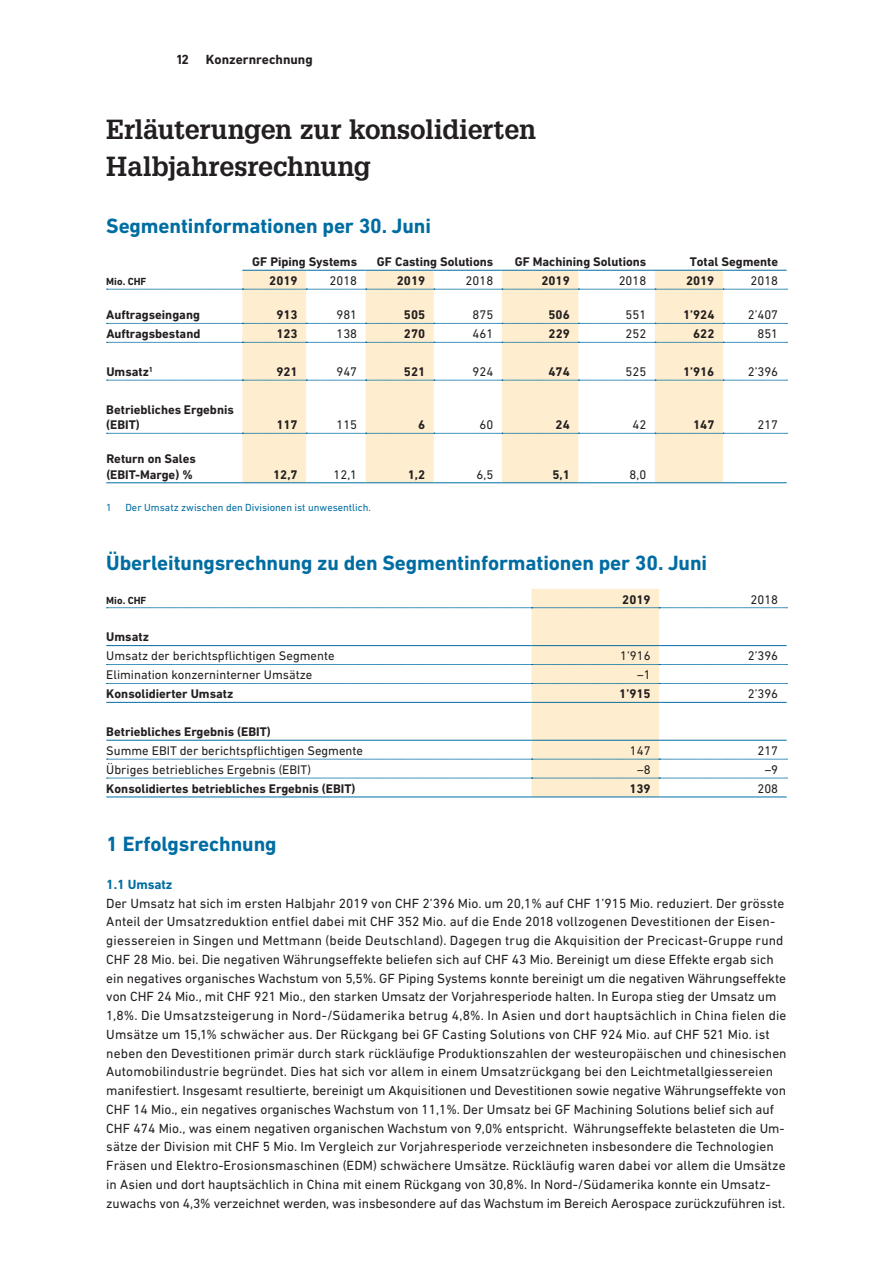
<style>
.page{position:relative;width:893px;height:1263px;background:#fff}
.page>*{position:absolute;margin:0;border:0;box-sizing:border-box;transform-origin:0 0}
.t1{font:700 27px/37.5px "Glypha LT Pro";letter-spacing:-.01em;color:#231f20}
.t2{font:700 21px "DIN Next W1 G";letter-spacing:-.005em;color:#006da2}
.t3{font:13.5px/18.8px "DIN Next W1 G";color:#231f20}
.t4{font:700 13.5px "DIN Next W1 G";color:#231f20}
.t5{font:700 13.5px "DIN Next W1 G";letter-spacing:-.005em;color:#006da2}
.t6{font:700 12.75px/15.3px "DIN Next W1 G";color:#231f20}
.t7{font:12.75px "DIN Next W1 G";color:#231f20}
.t8{font:10.5px "DIN Next W1 G";color:#006da2}
.t9{font:700 10.5px "DIN Next W1 G";color:#231f20}
</style>
<div class="page">
<svg style="left:106px;top:269px;width:681px;height:165px"></svg>
<svg style="left:242px;top:271px;width:481px;height:211px;fill:#feeecf"></svg>
<svg style="left:107px;top:289px;width:680px;height:1px"></svg>
<svg style="left:107px;top:323px;width:680px;height:1px"></svg>
<svg style="left:107px;top:342px;width:680px;height:1px"></svg>
<svg style="left:107px;top:380px;width:680px;height:1px"></svg>
<svg style="left:107px;top:433px;width:680px;height:1px"></svg>
<hr style="left:242px;top:270px;width:64px;height:1px;background:#006da2">
<hr style="left:306px;top:270px;width:60px;height:1px;background:#006da2">
<hr style="left:366px;top:270px;width:68px;height:1px;background:#006da2">
<hr style="left:434px;top:270px;width:68px;height:1px;background:#006da2">
<hr style="left:502px;top:270px;width:76px;height:1px;background:#006da2">
<hr style="left:578px;top:270px;width:77px;height:1px;background:#006da2">
<hr style="left:655px;top:270px;width:68px;height:1px;background:#006da2">
<hr style="left:723px;top:270px;width:64px;height:1px;background:#006da2">
<hr style="left:106px;top:482px;width:136px;height:1px;background:#006da2">
<hr style="left:242px;top:482px;width:64px;height:1px;background:#006da2">
<hr style="left:306px;top:482px;width:60px;height:1px;background:#006da2">
<hr style="left:366px;top:482px;width:68px;height:1px;background:#006da2">
<hr style="left:434px;top:482px;width:68px;height:1px;background:#006da2">
<hr style="left:502px;top:482px;width:76px;height:1px;background:#006da2">
<hr style="left:578px;top:482px;width:77px;height:1px;background:#006da2">
<hr style="left:655px;top:482px;width:68px;height:1px;background:#006da2">
<hr style="left:723px;top:482px;width:64px;height:1px;background:#006da2">
<svg style="left:107px;top:589px;width:680px;height:207px"></svg>
<hr style="left:106px;top:645px;width:425px;height:1px;background:#006da2">
<hr style="left:531px;top:645px;width:128px;height:1px;background:#006da2">
<hr style="left:659px;top:645px;width:128px;height:1px;background:#006da2">
<hr style="left:106px;top:702px;width:425px;height:1px;background:#006da2">
<hr style="left:531px;top:702px;width:128px;height:1px;background:#006da2">
<hr style="left:659px;top:702px;width:128px;height:1px;background:#006da2">
<hr style="left:106px;top:740px;width:425px;height:1px;background:#006da2">
<hr style="left:531px;top:740px;width:128px;height:1px;background:#006da2">
<hr style="left:659px;top:740px;width:128px;height:1px;background:#006da2">
<hr style="left:106px;top:796px;width:425px;height:1px;background:#006da2">
<hr style="left:531px;top:796px;width:128px;height:1px;background:#006da2">
<hr style="left:659px;top:796px;width:128px;height:1px;background:#006da2">
<p class="t4" style="left:176px;top:51px;width:15px">12</p>
<p class="t4" style="left:206px;top:51px;width:108px">Konzernrechnung</p>
<h1 class="t1" style="left:106px;top:110px;width:431px">Erläuterungen zur konsolidierten<br>Halbjahresrechnung</h1>
<h2 class="t2" style="left:106px;top:213px;width:326px">Segmentinformationen per 30. Juni</h2>
<p class="t6" style="left:252px;top:254px;width:106px">GF Piping Systems</p>
<p class="t6" style="left:377px;top:254px;width:118px">GF Casting Solutions</p>
<p class="t6" style="left:515px;top:254px;width:133px">GF Machining Solutions</p>
<p class="t6" style="left:690px;top:254px;width:90px">Total Segmente</p>
<p class="t9" style="left:106px;top:275px;width:42px">Mio. CHF</p>
<p class="t6" style="left:269px;top:273px;width:30px">2019</p>
<p class="t7" style="left:330px;top:273px;width:29px">2018</p>
<p class="t6" style="left:397px;top:273px;width:30px">2019</p>
<p class="t7" style="left:466px;top:273px;width:29px">2018</p>
<p class="t6" style="left:541px;top:273px;width:30px">2019</p>
<p class="t7" style="left:619px;top:273px;width:29px">2018</p>
<p class="t6" style="left:686px;top:273px;width:30px">2019</p>
<p class="t7" style="left:750px;top:273px;width:29px">2018</p>
<p class="t6" style="left:106px;top:307px;width:95px">Auftragseingang</p>
<p class="t6" style="left:276px;top:307px;width:23px">913</p>
<p class="t7" style="left:336px;top:307px;width:22px">981</p>
<p class="t6" style="left:404px;top:307px;width:23px">505</p>
<p class="t7" style="left:473px;top:307px;width:22px">875</p>
<p class="t6" style="left:549px;top:307px;width:23px">506</p>
<p class="t7" style="left:626px;top:307px;width:22px">551</p>
<p class="t6" style="left:683px;top:307px;width:33px">1’924</p>
<p class="t7" style="left:748px;top:307px;width:32px">2’407</p>
<p class="t6" style="left:106px;top:326px;width:96px">Auftragsbestand</p>
<p class="t6" style="left:276px;top:326px;width:23px">123</p>
<p class="t7" style="left:336px;top:326px;width:22px">138</p>
<p class="t6" style="left:404px;top:326px;width:23px">270</p>
<p class="t7" style="left:473px;top:326px;width:22px">461</p>
<p class="t6" style="left:549px;top:326px;width:23px">229</p>
<p class="t7" style="left:626px;top:326px;width:22px">252</p>
<p class="t6" style="left:693px;top:326px;width:23px">622</p>
<p class="t7" style="left:757px;top:326px;width:22px">851</p>
<p class="t6" style="left:106px;top:364px;width:48px">Umsatz<sup>1</sup></p>
<p class="t6" style="left:276px;top:364px;width:23px">921</p>
<p class="t7" style="left:336px;top:364px;width:22px">947</p>
<p class="t6" style="left:404px;top:364px;width:23px">521</p>
<p class="t7" style="left:473px;top:364px;width:22px">924</p>
<p class="t6" style="left:549px;top:364px;width:23px">474</p>
<p class="t7" style="left:626px;top:364px;width:22px">525</p>
<p class="t6" style="left:683px;top:364px;width:33px">1’916</p>
<p class="t7" style="left:748px;top:364px;width:32px">2’396</p>
<p class="t6" style="left:106px;top:402px;width:129px">Betriebliches Ergebnis (EBIT)</p>
<p class="t6" style="left:276px;top:417px;width:23px">117</p>
<p class="t7" style="left:336px;top:417px;width:22px">115</p>
<p class="t6" style="left:418px;top:417px;width:9px">6</p>
<p class="t7" style="left:479px;top:417px;width:15px">60</p>
<p class="t6" style="left:556px;top:417px;width:16px">24</p>
<p class="t7" style="left:633px;top:417px;width:15px">42</p>
<p class="t6" style="left:693px;top:417px;width:23px">147</p>
<p class="t7" style="left:757px;top:417px;width:22px">217</p>
<p class="t6" style="left:106px;top:451px;width:91px">Return on Sales (EBIT-Marge) %</p>
<p class="t6" style="left:273px;top:466px;width:26px">12,7</p>
<p class="t7" style="left:334px;top:467px;width:25px">12,1</p>
<p class="t6" style="left:408px;top:466px;width:19px">1,2</p>
<p class="t7" style="left:477px;top:467px;width:18px">6,5</p>
<p class="t6" style="left:552px;top:466px;width:19px">5,1</p>
<p class="t7" style="left:630px;top:467px;width:18px">8,0</p>
<p class="t8" style="left:106px;top:501px;width:7px">1</p>
<p class="t8" style="left:125px;top:501px;width:247px">Der Umsatz zwischen den Divisionen ist unwesentlich.</p>
<h2 class="t2" style="left:106px;top:551px;width:602px">Überleitungsrechnung zu den Segmentinformationen per 30. Juni</h2>
<p class="t9" style="left:106px;top:594px;width:42px">Mio. CHF</p>
<p class="t6" style="left:622px;top:591px;width:30px">2019</p>
<p class="t7" style="left:750px;top:592px;width:29px">2018</p>
<p class="t6" style="left:106px;top:629px;width:44px">Umsatz</p>
<p class="t7" style="left:106px;top:649px;width:230px">Umsatz der berichtspflichtigen Segmente</p>
<p class="t7" style="left:620px;top:649px;width:32px">1’916</p>
<p class="t7" style="left:748px;top:649px;width:32px">2’396</p>
<p class="t7" style="left:106px;top:667px;width:207px">Elimination konzerninterner Umsätze</p>
<p class="t7" style="left:637px;top:667px;width:15px">–1</p>
<p class="t6" style="left:106px;top:686px;width:129px">Konsolidierter Umsatz</p>
<p class="t6" style="left:619px;top:686px;width:33px">1’915</p>
<p class="t7" style="left:748px;top:686px;width:32px">2’396</p>
<p class="t6" style="left:106px;top:724px;width:166px">Betriebliches Ergebnis (EBIT)</p>
<p class="t7" style="left:106px;top:743px;width:258px">Summe EBIT der berichtspflichtigen Segmente</p>
<p class="t7" style="left:630px;top:743px;width:22px">147</p>
<p class="t7" style="left:757px;top:743px;width:22px">217</p>
<p class="t7" style="left:106px;top:762px;width:206px">Übriges betriebliches Ergebnis (EBIT)</p>
<p class="t7" style="left:637px;top:762px;width:15px">–8</p>
<p class="t7" style="left:765px;top:762px;width:15px">–9</p>
<p class="t6" style="left:106px;top:781px;width:251px">Konsolidiertes betriebliches Ergebnis (EBIT)</p>
<p class="t6" style="left:629px;top:781px;width:23px">139</p>
<p class="t7" style="left:757px;top:781px;width:22px">208</p>
<h2 class="t2" style="left:106px;top:832px;width:172px">1 Erfolgsrechnung</h2>
<p class="t5" style="left:106px;top:876px;width:68px">1.1 Umsatz</p>
<p class="t3" style="left:106px;top:893px;width:682px">Der Umsatz hat sich im ersten Halbjahr 2019 von CHF 2’396 Mio. um 20,1% auf CHF 1’915 Mio. reduziert. Der grösste Anteil der Umsatzreduktion entfiel dabei mit CHF 352 Mio. auf die Ende 2018 vollzogenen Devestitionen der Eisen&shy;giessereien in Singen und Mettmann (beide Deutschland). Dagegen trug die Akquisition der Precicast-Gruppe rund CHF 28 Mio. bei. Die negativen Währungseffekte beliefen sich auf CHF 43 Mio. Bereinigt um diese Effekte ergab sich ein negatives organisches Wachstum von 5,5%. GF Piping Systems konnte bereinigt um die negativen Währungseffekte von CHF 24 Mio., mit CHF 921 Mio., den starken Umsatz der Vorjahresperiode halten. In Europa stieg der Umsatz um 1,8%. Die Umsatzsteigerung in Nord-/Südamerika betrug 4,8%. In Asien und dort hauptsächlich in China fielen die Umsätze um 15,1% schwächer aus. Der Rückgang bei GF Casting Solutions von CHF 924 Mio. auf CHF 521 Mio. ist neben den Devestitionen primär durch stark rückläufige Produktionszahlen der westeuropäischen und chinesischen Automobilindustrie begründet. Dies hat sich vor allem in einem Umsatzrückgang bei den Leichtmetallgiessereien manifestiert. Insgesamt resultierte, bereinigt um Akquisitionen und Devestitionen sowie negative Währungseffekte von CHF 14 Mio., ein negatives organisches Wachstum von 11,1%. Der Umsatz bei GF Machining Solutions belief sich auf CHF 474 Mio., was einem negativen organischen Wachstum von 9,0% entspricht. Währungseffekte belasteten die Um&shy;sätze der Division mit CHF 5 Mio. Im Vergleich zur Vorjahresperiode verzeichneten insbesondere die Technologien Fräsen und Elektro-Erosionsmaschinen (EDM) schwächere Umsätze. Rückläufig waren dabei vor allem die Umsätze in Asien und dort hauptsächlich in China mit einem Rückgang von 30,8%. In Nord-/Südamerika konnte ein Umsatz&shy;zuwachs von 4,3% verzeichnet werden, was insbesondere auf das Wachstum im Bereich Aerospace zurückzuführen ist.</p>
</div>
